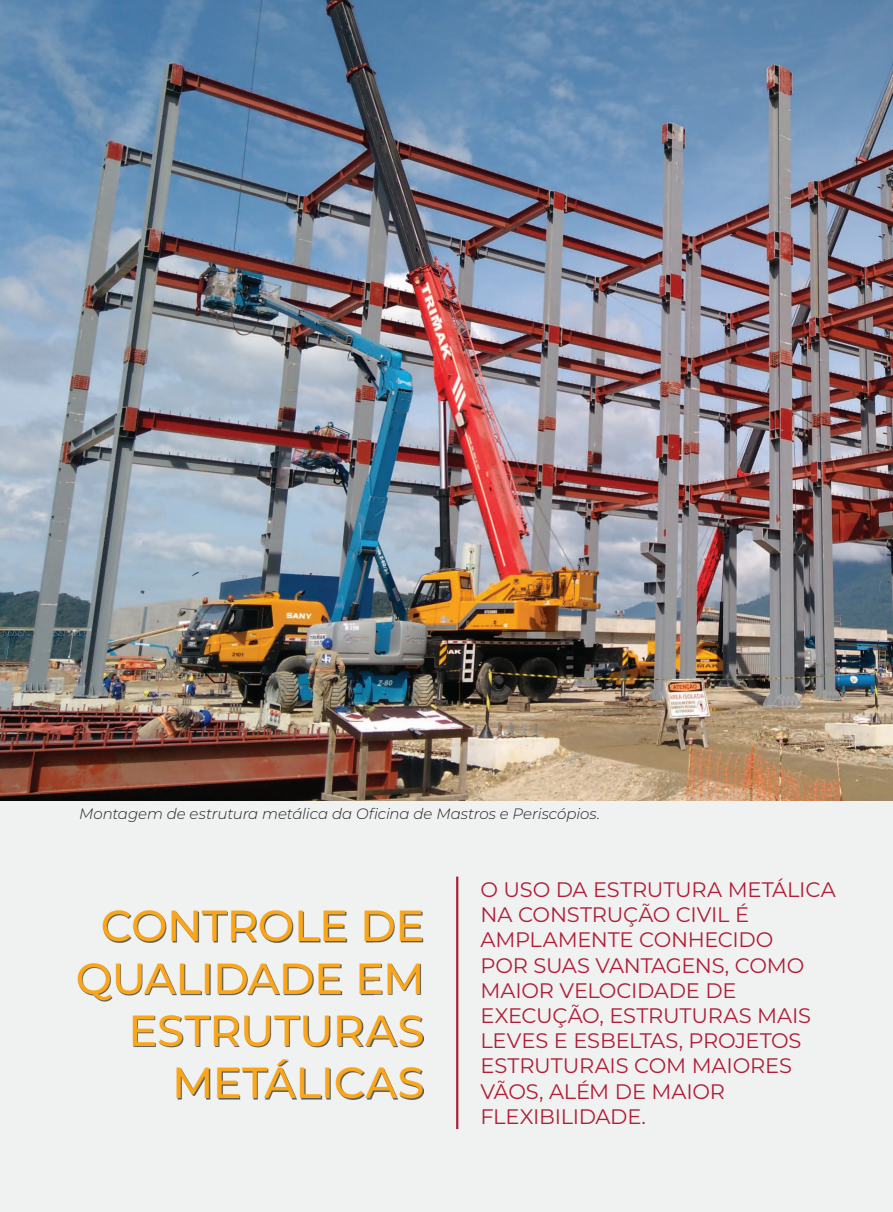
<style>
.page{position:relative;width:893px;height:1212px;background:#f0f2f1}
.page>*{position:absolute;margin:0;border:0;box-sizing:border-box;transform-origin:0 0}
.t1{font:500 43.5px/52.2px "Montserrat";letter-spacing:-.01em;color:#f9a61b;text-align:right}
.t2{font:21px/25.2px "Montserrat";letter-spacing:-.01em;color:#b01e37}
.t3{font:italic 300 15px "Montserrat";letter-spacing:-.005em;color:#231f20}
</style>
<div class="page">
<img style="left:0;top:0;width:893px;height:800px">
<img style="left:79px;top:911px;width:345px;height:188px">
<hr style="left:456px;top:876px;width:2px;height:253px;background:#b01e37">
<p class="t3" style="left:79px;top:804px;width:522px">Montagem de estrutura metálica da Oficina de Mastros e Periscópios.</p>
<h1 class="t1" style="left:76px;top:898px;width:350px">CONTROLE DE<br>QUALIDADE EM<br>ESTRUTURAS<br>METÁLICAS</h1>
<p class="t2" style="left:480px;top:876px;width:357px">O USO DA ESTRUTURA METÁLICA<br>NA CONSTRUÇÃO CIVIL É<br>AMPLAMENTE CONHECIDO<br>POR SUAS VANTAGENS, COMO<br>MAIOR VELOCIDADE DE<br>EXECUÇÃO, ESTRUTURAS MAIS<br>LEVES E ESBELTAS, PROJETOS<br>ESTRUTURAIS COM MAIORES<br>VÃOS, ALÉM DE MAIOR<br>FLEXIBILIDADE.</p>
</div>
